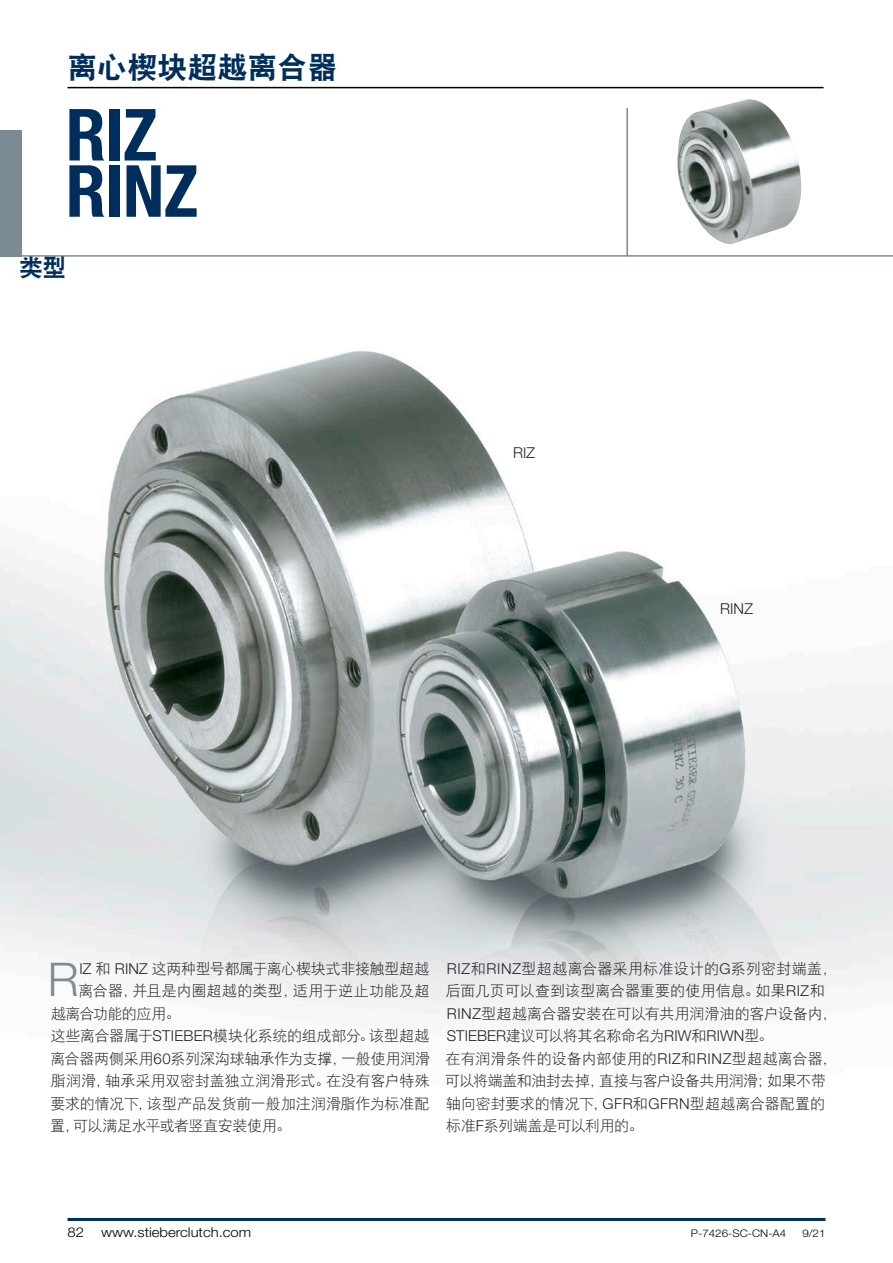
<style>
.page{position:relative;width:893px;height:1263px;background:#fff}
.page>*{position:absolute;margin:0;border:0;box-sizing:border-box;transform-origin:0 0}
.Headline_Big{font:700 condensed 72px "Helvetica Neue LT Std";letter-spacing:-.01em;color:#002e5c}
.Fließtext_Initial{font:300 46.5px "Helvetica Neue LT Std";color:#7b8b94}
.t1{font:30px "DFP Hei W9";color:#002e5c}
.Headline_Blau{font:24px "DFP Hei W9";color:#002e5c}
.Fließtext_Initial-2{font:15px/22.5px "DFP Hei W3";letter-spacing:-.01em;color:#1f2427}
.Fließtext_Initial-3{font:15px "DFP Hei W3";letter-spacing:.01em;color:#1f2427}
.Fließtext_Initial-4{font:15px "DFP Hei W3";letter-spacing:-.035em;color:#1f2427}
.Fließtext_Schwarz{font:300 15px "Helvetica Neue LT Std";letter-spacing:.01em;color:#1f2427}
.t2{font:300 13.5px "Helvetica Neue LT Std";color:#000;scale:1.1 1}
.t3{font:300 10.5px "Helvetica Neue LT Std";color:#000;scale:1.1 1}
.s1{font-family:"Helvetica Neue LT Std";font-weight:300}
</style>
<div class="page">
<hr style="left:68px;top:87px;width:756px;height:1px;background:#000">
<img style="left:0;top:351px;width:893px;height:673px">
<hr style="left:0;top:255px;width:893px;height:2px;background:#7b8b94">
<div style="left:0;top:130px;width:21px;height:126px;background:#7b8b94"></div>
<img style="left:677px;top:99px;width:125px;height:145px">
<hr style="left:68px;top:1218px;width:757px;height:3px;background:#002e5c">
<hr style="left:626px;top:108px;width:2px;height:148px;background:#7b8b94">
<p class="t1" style="left:68px;top:51px;width:271px">离心楔块超越离合器</p>
<p class="Headline_Big" style="left:66px;top:91px;width:93px">RIZ</p>
<p class="Headline_Big" style="left:66px;top:148px;width:134px">RINZ</p>
<p class="Headline_Blau" style="left:19px;top:254px;width:49px">类型</p>
<p class="Fließtext_Schwarz" style="left:513px;top:443px;width:24px">RIZ</p>
<p class="Fließtext_Schwarz" style="left:720px;top:600px;width:34px">RINZ</p>
<p class="Fließtext_Initial" style="left:48px;top:951px;width:33px">R</p>
<p class="Fließtext_Initial-2" style="left:79px;top:957px;width:351px"><span class="s1">IZ</span> 和 <span class="s1">RINZ</span> 这两种型号都属于离心楔块式非接触型超越</p>
<p class="Fließtext_Initial-3" style="left:78px;top:983px;width:353px">离合器，并且是内圈超越的类型，适用于逆止功能及超</p>
<p class="Fließtext_Initial-4" style="left:51px;top:1005px;width:131px">越离合功能的应用。</p>
<p class="Fließtext_Initial-2" style="left:50px;top:1024px;width:381px;text-align:justify">这些离合器属于<span class="s1">STIEBER</span>模块化系统的组成部分。该型超越离合器两侧采用<span class="s1">60</span>系列深沟球轴承作为支撑，一般使用润滑脂润滑，轴承采用双密封盖独立润滑形式。在没有客户特殊要求的情况下，该型产品发货前一般加注润滑脂作为标准配置，可以满足水平或者竖直安装使用。</p>
<p class="Fließtext_Initial-2" style="left:445px;top:957px;width:392px"><span class="s1">RIZ</span>和<span class="s1">RINZ</span>型超越离合器采用标准设计的<span class="s1">G</span>系列密封端盖，后面几页可以查到该型离合器重要的使用信息。如果<span class="s1">RIZ</span>和<span class="s1">RINZ</span>型超越离合器安装在可以有共用润滑油的客户设备内，<span class="s1">STIEBER</span>建议可以将其名称命名为<span class="s1">RIW</span>和<span class="s1">RIWN</span>型。</p>
<p class="Fließtext_Initial-2" style="left:445px;top:1047px;width:393px">在有润滑条件的设备内部使用的<span class="s1">RIZ</span>和<span class="s1">RINZ</span>型超越离合器，可以将端盖和油封去掉，直接与客户设备共用润滑；如果不带轴向密封要求的情况下，<span class="s1">GFR</span>和<span class="s1">GFRN</span>型超越离合器配置的标准<span class="s1">F</span>系列端盖是可以利用的。</p>
<p class="t2" style="left:68px;top:1223px;width:17px">82</p>
<p class="t2" style="left:101px;top:1223px;width:138px">www.stieberclutch.com</p>
<p class="t3" style="left:691px;top:1226px;width:88px">P-7426-SC-CN-A4</p>
<p class="t3" style="left:802px;top:1226px;width:23px">9/21</p>
</div>
